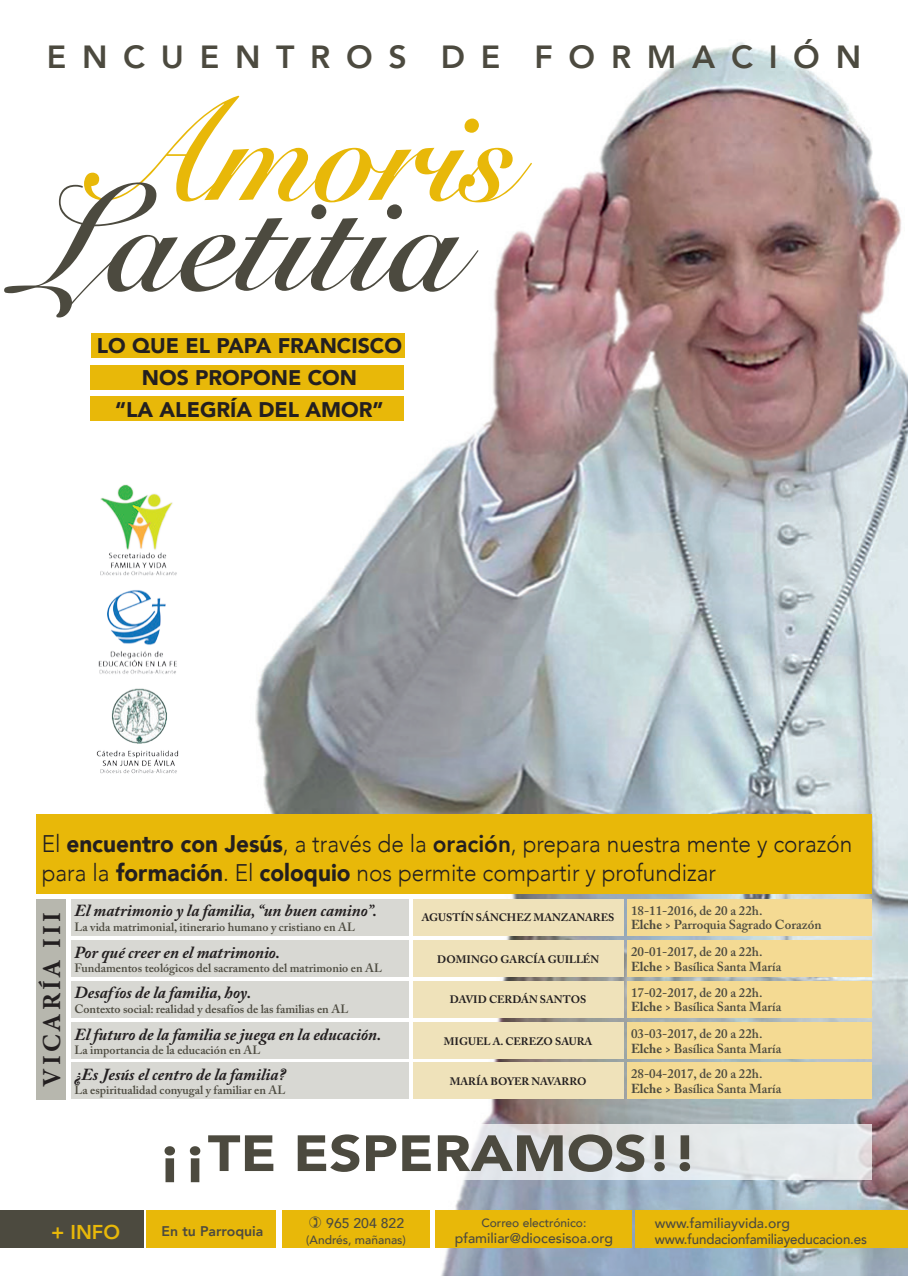
<style>
.page{position:relative;width:908px;height:1276px;background:#fff}
.page>*{position:absolute;margin:0;border:0;box-sizing:border-box;transform-origin:0 0}
.t1{font:700 148px "Snell Roundhand";color:#4c4a3f;scale:.95 1}
.t2{font:700 142px "Snell Roundhand";color:#e8b809;scale:.95 1}
.t3{font:900 50.4px "Avenir";color:#4c4a3f;scale:1.13 1}
.t4{font:800 32px "Avenir";letter-spacing:.49em;color:#4c4a3f}
.t5{font:700 26px "Minion Pro";letter-spacing:.12em;color:#231f20}
.t6{font:300 24px/28.8px "Avenir";color:#231f20;scale:.94 1}
.t7{font:900 21.2px/31.8px "Avenir";color:#231f20;text-align:center}
.t8{font:800 20px "Avenir";color:#e8b809}
.t9{font:italic 700 16.8px "Adobe Caslon Pro";color:#231f20}
.t10{font:500 14px/16px "Avenir";color:#4c4a3f}
.t11{font:800 14px "Avenir";color:#4c4a3f}
.t12{font:600 13px/14.4px "Adobe Caslon Pro";color:#4c4a3f}
.t13{font:600 12px "Adobe Caslon Pro";color:#4c4a3f}
.t14{font:500 12px "Avenir";color:#4c4a3f}
.t15{font:700 10.8px "Adobe Caslon Pro";color:#231f20}
.s1{font-weight:900}
.s2{font-weight:800}
.s3{font-weight:700}
</style>
<div class="page">
<img style="left:0;top:42px;width:907px;height:1234px">
<div style="left:0;top:1210px;width:143px;height:37px;background:#4c4a3f"></div>
<div style="left:146px;top:1210px;width:130px;height:37px;background:#e8b809"></div>
<div style="left:435px;top:1210px;width:197px;height:37px;background:#e8b809"></div>
<div style="left:634px;top:1210px;width:273px;height:37px;background:#e8b809"></div>
<div style="left:281px;top:1210px;width:148px;height:37px;background:#e8b809"></div>
<div style="left:91px;top:365px;width:313px;height:24px;background:#e8b809"></div>
<div style="left:91px;top:396px;width:313px;height:25px;background:#e8b809"></div>
<div style="left:92px;top:332px;width:313px;height:25px;background:#e8b809"></div>
<div style="left:36px;top:814px;width:835px;height:80px;background:#e8b809"></div>
<svg style="left:449px;top:1124px;width:422px;height:55px;background:#e4e7e9"></svg>
<img style="left:60px;top:459px;width:155px;height:333px">
<div style="left:413px;top:981px;width:210px;height:37px;background:#efe2ba"></div>
<div style="left:413px;top:940px;width:210px;height:37px;background:#efe2ba"></div>
<div style="left:413px;top:899px;width:210px;height:36px;background:#efe2ba"></div>
<div style="left:413px;top:1022px;width:210px;height:37px;background:#efe2ba"></div>
<div style="left:413px;top:1062px;width:210px;height:37px;background:#efe2ba"></div>
<div style="left:627px;top:981px;width:244px;height:37px;background:#f4da93"></div>
<div style="left:627px;top:940px;width:244px;height:37px;background:#f4da93"></div>
<div style="left:627px;top:899px;width:244px;height:36px;background:#f4da93"></div>
<div style="left:627px;top:1022px;width:244px;height:37px;background:#f4da93"></div>
<div style="left:627px;top:1062px;width:244px;height:37px;background:#f4da93"></div>
<div style="left:71px;top:981px;width:337px;height:37px;background:#d8d8d3"></div>
<div style="left:71px;top:940px;width:337px;height:37px;background:#d8d8d3"></div>
<div style="left:71px;top:899px;width:337px;height:36px;background:#d8d8d3"></div>
<div style="left:71px;top:1022px;width:337px;height:37px;background:#d8d8d3"></div>
<div style="left:71px;top:1062px;width:337px;height:37px;background:#d8d8d3"></div>
<div style="left:36px;top:899px;width:29px;height:200px;background:#b7b7ae"></div>
<h3 class="t4" style="left:47px;top:32px;width:815px">ENCUENTROS DE FORMACIÓN</h3>
<h2 class="t2" style="left:99px;top:30px;width:440px">Amoris</h2>
<h1 class="t1" style="left:27px;top:113px;width:459px">Laetitia</h1>
<h3 class="t7" style="left:97px;top:329px;width:306px">LO QUE EL PAPA FRANCISCO<br>NOS PROPONE CON<br>“LA ALEGRÍA DEL AMOR”</h3>
<h3 class="t6" style="left:42px;top:829px;width:863px">El <span class="s1">encuentro con Jesús</span>, a través de la <span class="s2">oración</span>, prepara nuestra mente y corazón para la <span class="s1">formación</span>. El <span class="s1">coloquio</span> nos permite compartir y profundizar</h3>
<h3 class="t5" style="left:33px;top:1086px;width:176px;rotate:-90deg">VICARÍA III</h3>
<p class="t9" style="left:74px;top:900px;width:304px">El matrimonio y la familia, “un buen camino”.</p>
<p class="t13" style="left:74px;top:919px;width:282px">La vida matrimonial, itinerario humano y cristiano en AL</p>
<p class="t9" style="left:74px;top:942px;width:207px">Por qué creer en el matrimonio.</p>
<p class="t13" style="left:74px;top:961px;width:309px">Fundamentos teológicos del sacramento del matrimonio en AL</p>
<p class="t9" style="left:74px;top:983px;width:178px">Desafíos de la familia, hoy.</p>
<p class="t13" style="left:74px;top:1001px;width:275px">Contexto social: realidad y desafíos de las familias en AL</p>
<p class="t9" style="left:74px;top:1024px;width:308px">El futuro de la familia se juega en la educación.</p>
<p class="t13" style="left:74px;top:1043px;width:187px">La importancia de la educación en AL</p>
<p class="t9" style="left:74px;top:1064px;width:213px">¿Es Jesús el centro de la familia?</p>
<p class="t13" style="left:74px;top:1082px;width:213px">La espiritualidad conyugal y familiar en AL</p>
<p class="t15" style="left:421px;top:911px;width:194px">AGUSTÍN SÁNCHEZ MANZANARES</p>
<p class="t12" style="left:630px;top:903px;width:192px">18-11-2016, de 20 a 22h.<br><span class="s3">Elche &gt;</span> Parroquia Sagrado Corazón</p>
<p class="t15" style="left:437px;top:952px;width:163px">DOMINGO GARCÍA GUILLÉN</p>
<p class="t12" style="left:630px;top:944px;width:152px">20-01-2017, de 20 a 22h.<br><span class="s3">Elche &gt;</span> Basílica Santa María</p>
<p class="t15" style="left:450px;top:993px;width:138px">DAVID CERDÁN SANTOS</p>
<p class="t12" style="left:630px;top:985px;width:152px">17-02-2017, de 20 a 22h.<br><span class="s3">Elche &gt;</span> Basílica Santa María</p>
<p class="t15" style="left:443px;top:1034px;width:150px">MIGUEL A. CEREZO SAURA</p>
<p class="t15" style="left:449px;top:1074px;width:138px">MARÍA BOYER NAVARRO</p>
<p class="t12" style="left:630px;top:1026px;width:152px">03-03-2017, de 20 a 22h.<br><span class="s3">Elche &gt;</span> Basílica Santa María</p>
<p class="t12" style="left:630px;top:1066px;width:152px">28-04-2017, de 20 a 22h.<br><span class="s3">Elche &gt;</span> Basílica Santa María</p>
<h3 class="t3" style="left:157px;top:1110px;width:479px">¡¡TE ESPERAMOS!!</h3>
<h3 class="t8" style="left:51px;top:1216px;width:70px">+ INFO</h3>
<p class="t11" style="left:162px;top:1219px;width:103px">En tu Parroquia</p>
<p class="t10" style="left:326px;top:1214px;width:79px">965 204 822</p>
<p class="t14" style="left:306px;top:1229px;width:101px">(Andrés, mañanas)</p>
<p class="t14" style="left:481px;top:1212px;width:106px">Correo electrónico:</p>
<p class="t10" style="left:454px;top:1229px;width:159px">pfamiliar@diocesisoa.org</p>
<p class="t10" style="left:654px;top:1214px;width:214px">www.familiayvida.org www.fundacionfamiliayeducacion.es</p>
</div>
